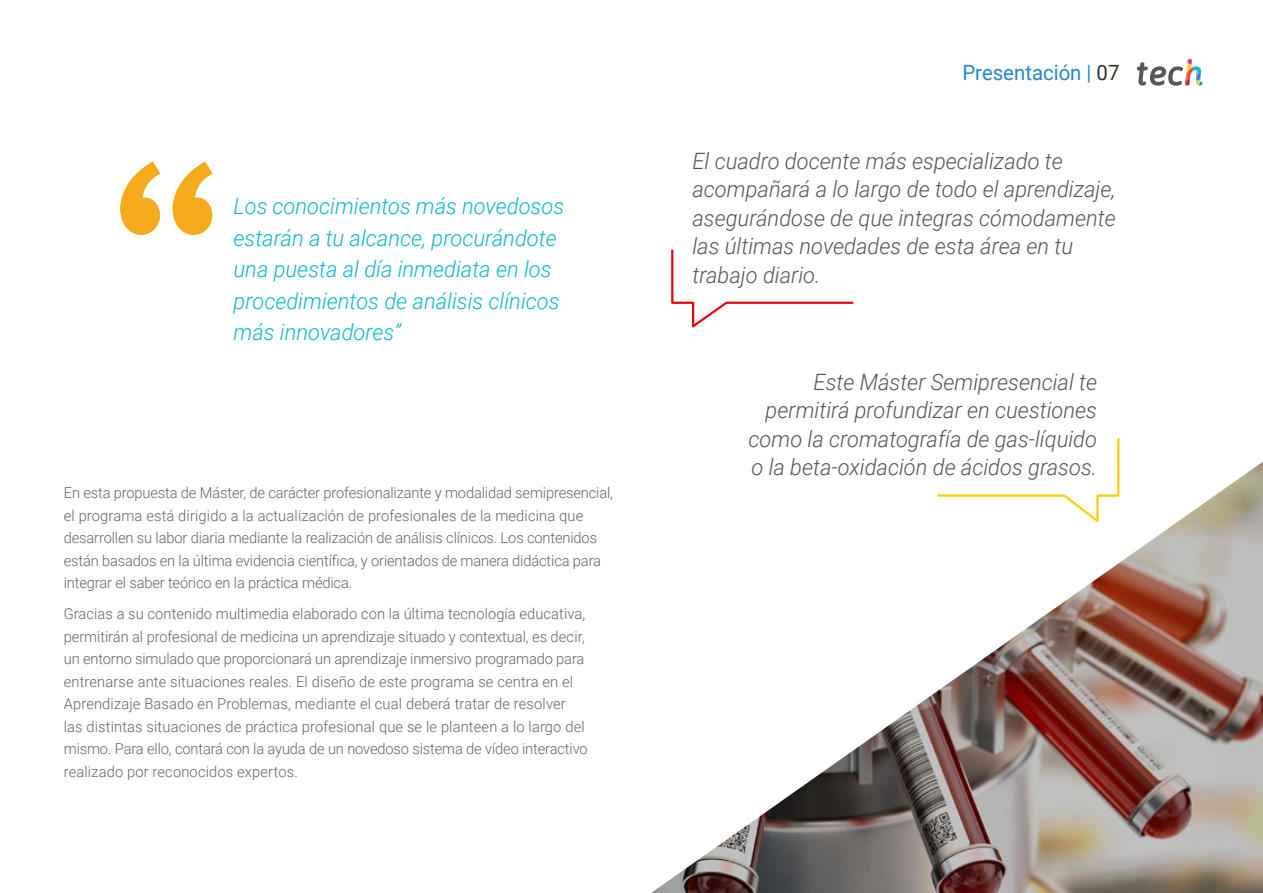
<style>
.page{position:relative;width:1263px;height:893px;background:#fff}
.page>*{position:absolute;margin:0;border:0;box-sizing:border-box;transform-origin:0 0}
.t1{font:italic 300 22.5px/28.5px "Roboto";color:#52555b}
.t2{font:italic 300 22.5px/31.5px "Roboto";color:#0fb6cf}
.t3{font:21px "Roboto";color:#2488c9}
.t4{font:300 15px/22.5px "Roboto";letter-spacing:-.005em;color:#61646a}
.s1{color:#312e20}
</style>
<div class="page">
<img style="left:651px;top:462px;width:612px;height:431px">
<svg style="left:671px;top:249px;width:183px;height:79px"></svg>
<svg style="left:935px;top:438px;width:185px;height:88px"></svg>
<svg style="left:120px;top:162px;width:92px;height:73px"></svg>
<svg style="left:1137px;top:59px;width:65px;height:27px"></svg>
<h1 class="t2" style="left:234px;top:189px;width:332px">Los conocimientos más novedosos estarán a tu alcance, procurándote una puesta al día inmediata en los procedimientos de análisis clínicos más innovadores”</h1>
<p class="t4" style="left:64px;top:481px;width:551px">En esta propuesta de Máster, de carácter profesionalizante y modalidad semipresencial, el programa está dirigido a la actualización de profesionales de la medicina que desarrollen su labor diaria mediante la realización de análisis clínicos. Los contenidos están basados en la última evidencia científica, y orientados de manera didáctica para integrar el saber teórico en la práctica médica.</p>
<p class="t4" style="left:64px;top:602px;width:525px">Gracias a su contenido multimedia elaborado con la última tecnología educativa, permitirán al profesional de medicina un aprendizaje situado y contextual, es decir, un entorno simulado que proporcionará un aprendizaje inmersivo programado para entrenarse ante situaciones reales. El diseño de este programa se centra en el Aprendizaje Basado en Problemas, mediante el cual deberá tratar de resolver las distintas situaciones de práctica profesional que se le planteen a lo largo del mismo. Para ello, contará con la ayuda de un novedoso sistema de vídeo interactivo realizado por reconocidos expertos.</p>
<h2 class="t3" style="left:962px;top:57px;width:159px">Presentación | <span class="s1">07</span></h2>
<h1 class="t1" style="left:692px;top:146px;width:425px">El cuadro docente más especializado te acompañará a lo largo de todo el aprendizaje, asegurándose de que integras cómodamente las últimas novedades de esta área en tu trabajo diario.</h1>
<h1 class="t1" style="left:748px;top:367px;width:350px;text-align:right">Este Máster Semipresencial te permitirá profundizar en cuestiones como la cromatografía de gas-líquido o la beta-oxidación de ácidos grasos.</h1>
</div>
